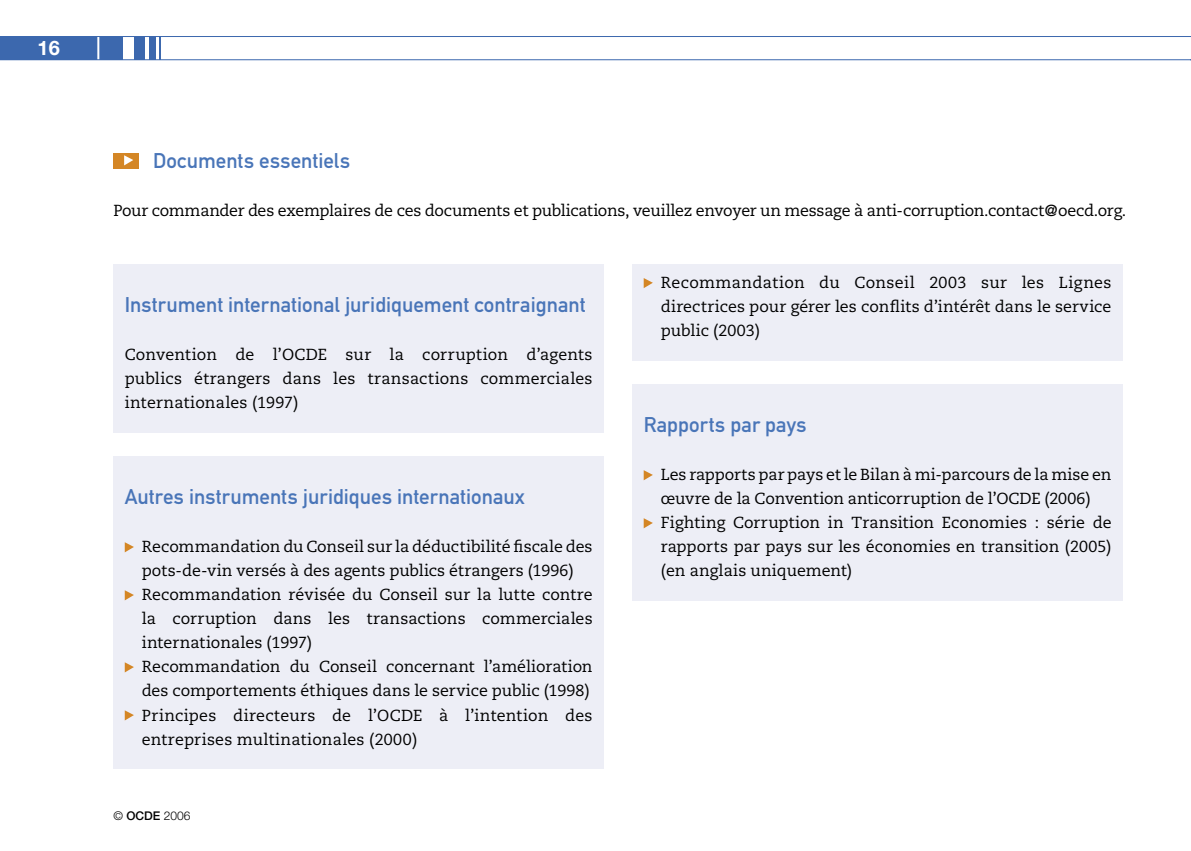
<style>
.page{position:relative;width:1191px;height:851px;background:#fff}
.page>*{position:absolute;margin:0;border:0;box-sizing:border-box;transform-origin:0 0}
._00_heading_2{font:21px "DIN Mittelschrift Std";color:#4975b8}
.t1{font:700 20px "Helvetica Neue";color:#fff}
._00_body_bullet{font:16px/24px "Caecilia";color:#000}
._00_body{font:16px/24px "Caecilia";letter-spacing:-.015em;color:#000;text-align:justify}
.t2{font:300 12px "Helvetica Neue";color:#000}
.s1{font-weight:500}
</style>
<div class="page">
<div style="left:0;top:36px;width:123px;height:24px;background:#3c68ae"></div>
<hr style="left:97px;top:32px;width:2px;height:31px;background:#fff">
<hr style="left:0;top:36px;width:1191px;height:1px;background:#3c68ae">
<hr style="left:0;top:59px;width:1191px;height:1px;background:#3c68ae">
<div style="left:134px;top:36px;width:11px;height:24px;background:#3c68ae"></div>
<svg style="left:159px;top:37px;width:1px;height:22px"></svg>
<div style="left:149px;top:36px;width:7px;height:24px;background:#3c68ae"></div>
<div style="left:113px;top:264px;width:491px;height:168px;background:#edeef6"></div>
<div style="left:113px;top:456px;width:491px;height:312px;background:#edeef6"></div>
<svg style="left:125px;top:542px;width:9px;height:10px"></svg>
<svg style="left:125px;top:590px;width:9px;height:10px"></svg>
<svg style="left:125px;top:662px;width:9px;height:10px"></svg>
<svg style="left:125px;top:710px;width:9px;height:10px"></svg>
<div style="left:632px;top:264px;width:491px;height:96px;background:#edeef6"></div>
<svg style="left:643px;top:278px;width:10px;height:10px"></svg>
<div style="left:632px;top:384px;width:491px;height:216px;background:#edeef6"></div>
<svg style="left:643px;top:470px;width:10px;height:10px"></svg>
<svg style="left:643px;top:518px;width:10px;height:10px"></svg>
<div style="left:113px;top:153px;width:26px;height:15px;background:#d48625"></div>
<svg style="left:124px;top:155px;width:9px;height:10px"></svg>
<p class="t1" style="left:38px;top:35px;width:24px">16</p>
<p class="_00_heading_2" style="left:153px;top:148px;width:198px">Documents essentiels</p>
<p class="_00_body" style="left:113px;top:199px;width:1014px">Pour commander des exemplaires de ces documents et publications, veuillez envoyer un message à anti-corruption.contact@oecd.org.</p>
<p class="_00_heading_2" style="left:125px;top:292px;width:462px">Instrument international juridiquement contraignant</p>
<p class="_00_body" style="left:125px;top:343px;width:469px">Convention de l’OCDE sur la corruption d’agents publics étrangers dans les transactions commerciales internationales (1997)</p>
<p class="_00_heading_2" style="left:125px;top:484px;width:402px">Autres instruments juridiques internationaux</p>
<p class="_00_body_bullet" style="left:142px;top:535px;width:452px">Recommandation du Conseil sur la déductibilité fiscale des pots-de-vin versés à des agents publics étrangers (1996)</p>
<p class="_00_body_bullet" style="left:142px;top:583px;width:452px;text-align:justify">Recommandation révisée du Conseil sur la lutte contre la corruption dans les transactions commerciales internationales (1997)</p>
<p class="_00_body_bullet" style="left:142px;top:655px;width:452px">Recommandation du Conseil concernant l’amélioration des comportements éthiques dans le service public (1998)</p>
<p class="_00_body_bullet" style="left:142px;top:703px;width:452px">Principes directeurs de l’OCDE à l’intention des entreprises multinationales (2000)</p>
<p class="t2" style="left:113px;top:807px;width:78px">© <span class="s1">OCDE</span> 2006</p>
<p class="_00_body_bullet" style="left:660px;top:271px;width:452px;text-align:justify">Recommandation du Conseil 2003 sur les Lignes directrices pour gérer les conflits d’intérêt dans le service public (2003)</p>
<p class="_00_heading_2" style="left:643px;top:412px;width:164px">Rapports par pays</p>
<p class="_00_body_bullet" style="left:660px;top:463px;width:452px">Les rapports par pays et le Bilan à mi-parcours de la mise en œuvre de la Convention anticorruption de l’OCDE (2006)</p>
<p class="_00_body_bullet" style="left:660px;top:511px;width:452px;text-align:justify">Fighting Corruption in Transition Economies : série de rapports par pays sur les économies en transition (2005) (en anglais uniquement)</p>
</div>
